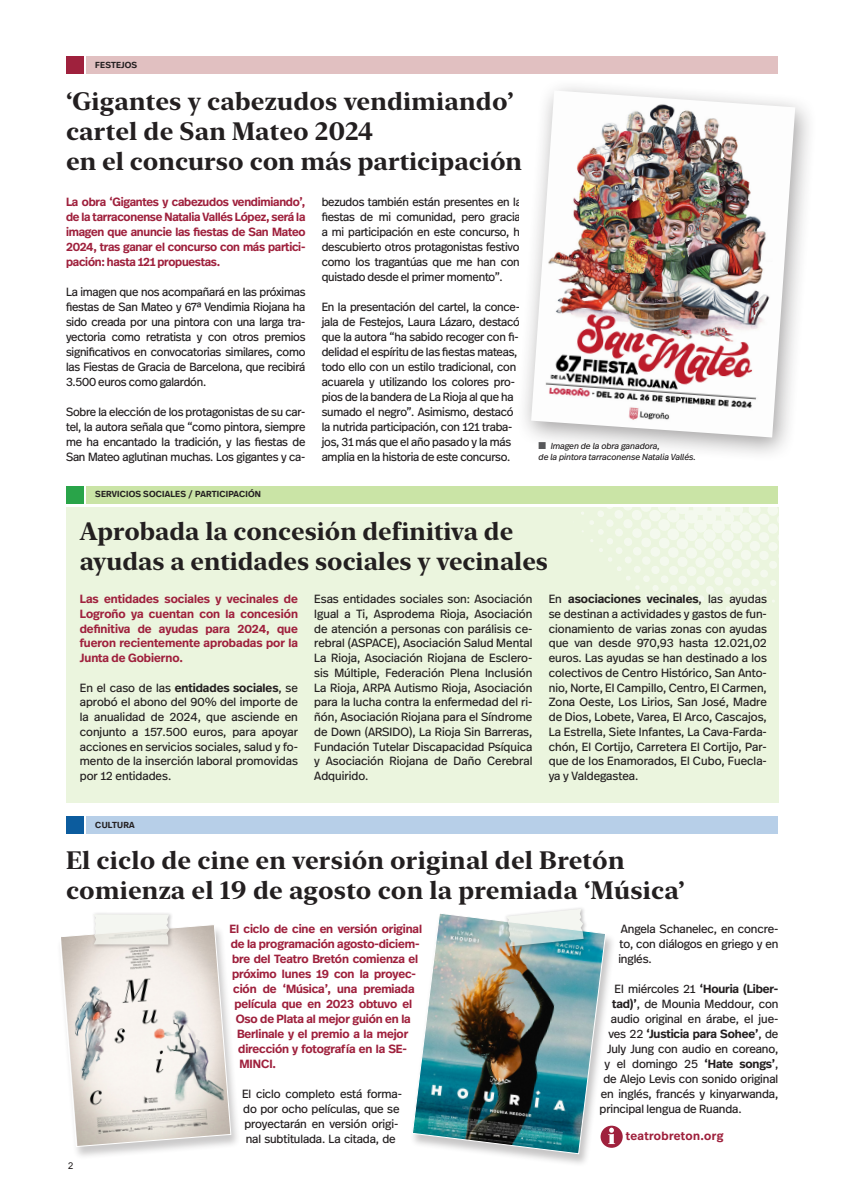
<style>
.page{position:relative;width:846px;height:1204px;background:#fff}
.page>*{position:absolute;margin:0;border:0;box-sizing:border-box;transform-origin:0 0}
.t1{font:700 25px "New York Large";letter-spacing:.005em;color:#231f20}
.t2{font:11.88px/14.8px "Real Head Pro";letter-spacing:-.02em;color:#231f20;text-align:justify}
.t3{font:600 11.88px/14.8px "Real Head Pro";letter-spacing:-.01em;color:#9f213d;text-align:justify}
.t4{font:600 11.88px "Real Head Pro";letter-spacing:-.01em;color:#231f20}
.t5{font:600 11.88px "Real Head Pro";letter-spacing:.03em;color:#9f213d}
.t6{font:9.38px "Arial";color:#231f20}
.t7{font:italic 8.75px "Real Head Pro";color:#231f20}
.t8{font:600 8.75px "Real Head Pro";letter-spacing:.02em;color:#231f20}
.s1{color:#57585a}
.s2{font-weight:600}
.s3{font-weight:400}
</style>
<div class="page">
<div style="left:66px;top:507px;width:712px;height:295px;background:#ebf5de"></div>
<svg style="left:580px;top:503px;width:199px;height:125px"></svg>
<div style="left:87px;top:486px;width:691px;height:17px;background:#cae4a6"></div>
<div style="left:66px;top:486px;width:17px;height:17px;background:#29a449"></div>
<div style="left:87px;top:816px;width:691px;height:17px;background:#b7cfe8"></div>
<div style="left:66px;top:816px;width:17px;height:17px;background:#0c5c9e"></div>
<div style="left:87px;top:57px;width:691px;height:17px;background:#e1c0c1"></div>
<div style="left:66px;top:57px;width:17px;height:17px;background:#9f213d"></div>
<div style="left:57px;top:924px;width:184px;height:236px;background:#231f20;opacity:.24"></div>
<div style="left:409px;top:913px;width:207px;height:254px;background:#231f20;opacity:.26"></div>
<img style="left:411px;top:913px;width:196px;height:241px">
<div style="left:600px;top:1125px;width:23px;height:22px;background:#9f213d;border-radius:50%"></div>
<svg style="left:608px;top:1127px;width:7px;height:17px"></svg>
<div style="left:515px;top:78px;width:303px;height:385px;background:#231f20;opacity:.42"></div>
<img style="left:531px;top:90px;width:264px;height:347px">
<div style="left:91px;top:911px;width:83px;height:38px;background:#f8f8f8"></div>
<svg style="left:59px;top:914px;width:173px;height:233px"></svg>
<div style="left:503px;top:906px;width:85px;height:45px;background:#231f20;opacity:.46"></div>
<svg style="left:506px;top:908px;width:78px;height:38px"></svg>
<p class="t8" style="left:95px;top:58px;width:43px">FESTEJOS</p>
<p class="t1" style="left:66px;top:84px;width:449px">‘Gigantes y cabezudos vendimiando’</p>
<p class="t1" style="left:66px;top:114px;width:308px">cartel de San Mateo 2024</p>
<p class="t1" style="left:66px;top:144px;width:458px">en el concurso con más participación</p>
<p class="t3" style="left:66px;top:194px;width:241px">La obra ‘Gigantes y cabezudos vendimiando’, de la tarraconense Natalia Vallés López, será la imagen que anuncie las fiestas de San Mateo 2024, tras ganar el concurso con más partici&shy;pación: hasta 121 propuestas.</p>
<p class="t2" style="left:66px;top:284px;width:241px">La imagen que nos acompañará en las próximas fiestas de San Mateo y 67ª Vendimia Riojana ha sido creada por una pintora con una larga tra&shy;yectoria como retratista y con otros premios significativos en convocatorias similares, como las Fiestas de Gracia de Barcelona, que recibirá 3.500 euros como galardón.</p>
<p class="t2" style="left:66px;top:404px;width:241px">Sobre la elección de los protagonistas de su car&shy;tel, la autora señala que “como pintora, siempre me ha encantado la tradición, y las fiestas de San Mateo aglutinan muchas. Los gigantes y ca-</p>
<p class="t8" style="left:95px;top:488px;width:167px">SERVICIOS SOCIALES / PARTICIPACIÓN</p>
<p class="t2" style="left:322px;top:194px;width:207px;text-align:left">bezudos también están presentes en las fiestas de mi comunidad, pero gracias a mi participación en este concurso, he descubierto otros protagonistas festivos como los tragantúas que me han con&shy;quistado desde el primer momento”.</p>
<p class="t2" style="left:322px;top:299px;width:200px;text-align:left">En la presentación del cartel, la conce&shy;jala de Festejos, Laura Lázaro, destacó que la autora “ha sabido recoger con fi&shy;delidad el espíritu de las fiestas mateas, todo ello con un estilo tradicional, con acuarela y utilizando los colores pro&shy;pios de la bandera de La Rioja al que ha sumado el negro”. Asimismo, destacó la nutrida participación, con 121 traba&shy;jos, 31 más que el año pasado y la más amplia en la historia de este concurso.</p>
<p class="t7" style="left:538px;top:440px;width:123px"><span class="s1">■</span> Imagen de la obra ganadora,</p>
<p class="t7" style="left:538px;top:451px;width:159px">de la pintora tarraconense Natalia Vallés.</p>
<p class="t1" style="left:80px;top:513px;width:435px">Aprobada la concesión definitiva de</p>
<p class="t1" style="left:80px;top:543px;width:470px">ayudas a entidades sociales y vecinales</p>
<p class="t3" style="left:80px;top:591px;width:220px">Las entidades sociales y vecinales de Logroño ya cuentan con la concesión definitiva de ayudas para 2024, que fueron recientemente aprobadas por la Junta de Gobierno.</p>
<p class="t2" style="left:80px;top:680px;width:220px">En el caso de las <span class="s2">entidades sociales</span>, se aprobó el abono del 90% del importe de la anualidad de 2024, que asciende en conjunto a 157.500 euros, para apoyar acciones en servicios sociales, salud y fo&shy;mento de la inserción laboral promovidas por 12 entidades.</p>
<p class="t8" style="left:95px;top:818px;width:41px">CULTURA</p>
<p class="t2" style="left:314px;top:591px;width:220px">Esas entidades sociales son: Asociación Igual a Ti, Asprodema Rioja, Asociación de atención a personas con parálisis ce&shy;rebral (ASPACE), Asociación Salud Mental La Rioja, Asociación Riojana de Esclero&shy;sis Múltiple, Federación Plena Inclusión La Rioja, ARPA Autismo Rioja, Asociación para la lucha contra la enfermedad del ri&shy;ñón, Asociación Riojana para el Síndrome de Down (ARSIDO), La Rioja Sin Barreras, Fundación Tutelar Discapacidad Psíquica y Asociación Riojana de Daño Cerebral Adquirido.</p>
<p class="t2" style="left:549px;top:591px;width:220px">En <span class="s2">asociaciones vecinales</span>, las ayudas se destinan a actividades y gastos de fun&shy;cionamiento de varias zonas con ayudas que van desde 970,93 hasta 12.021,02 euros. Las ayudas se han destinado a los colectivos de Centro Histórico, San Anto&shy;nio, Norte, El Campillo, Centro, El Carmen, Zona Oeste, Los Lirios, San José, Madre de Dios, Lobete, Varea, El Arco, Cascajos, La Estrella, Siete Infantes, La Cava-Farda&shy;chón, El Cortijo, Carretera El Cortijo, Par&shy;que de los Enamorados, El Cubo, Fuecla&shy;ya y Valdegastea.</p>
<p class="t1" style="left:66px;top:842px;width:560px">El ciclo de cine en versión original del Bretón</p>
<p class="t1" style="left:66px;top:872px;width:620px">comienza el 19 de agosto con la premiada ‘Música’</p>
<p class="t6" style="left:68px;top:1159px;width:7px">2</p>
<p class="t3" style="left:229px;top:921px;width:194px">El ciclo de cine en versión original</p>
<p class="t3" style="left:231px;top:936px;width:190px">de la programación agosto-diciem-</p>
<p class="t3" style="left:232px;top:951px;width:188px">bre del Teatro Bretón comienza el</p>
<p class="t3" style="left:232px;top:966px;width:185px">próximo lunes 19 con la proyec-</p>
<p class="t3" style="left:233px;top:981px;width:183px">ción de ‘Música’, una premiada</p>
<p class="t3" style="left:234px;top:996px;width:179px">película que en 2023 obtuvo el</p>
<p class="t3" style="left:236px;top:1011px;width:176px">Oso de Plata al mejor guión en la</p>
<p class="t3" style="left:237px;top:1026px;width:173px">Berlinale y el premio a la mejor</p>
<p class="t3" style="left:238px;top:1041px;width:170px">dirección y fotografía en la SE-</p>
<p class="t3" style="left:239px;top:1056px;width:38px">MINCI.</p>
<p class="t2" style="left:242px;top:1085px;width:162px;text-align:left">El ciclo completo está forma&shy;do por ocho películas, que se proyectarán en versión origi&shy;nal subtitulada. La citada, de</p>
<p class="t2" style="left:618px;top:920px;width:162px">Angela Schanelec, en concre&shy;to, con diálogos en griego y en inglés.</p>
<p class="t4" style="left:614px;top:980px;width:165px"><span class="s3">El miércoles 21</span> ‘Houria (Liber-</p>
<p class="t2" style="left:612px;top:996px;width:168px"><span class="s2">tad)’</span>, de Mounia Meddour, con</p>
<p class="t2" style="left:611px;top:1011px;width:169px">audio original en árabe, el jue-</p>
<p class="t4" style="left:608px;top:1025px;width:171px"><span class="s3">ves 22</span> ‘Justicia para Sohee’<span class="s3">, de</span></p>
<p class="t2" style="left:607px;top:1041px;width:173px">July Jung con audio en coreano,</p>
<p class="t2" style="left:604px;top:1056px;width:175px">y el domingo 25 <span class="s2">‘Hate songs’</span>,</p>
<p class="t2" style="left:603px;top:1071px;width:176px">de Alejo Levis con sonido original</p>
<p class="t2" style="left:601px;top:1086px;width:179px">en inglés, francés y kinyarwanda,</p>
<p class="t2" style="left:599px;top:1101px;width:144px">principal lengua de Ruanda.</p>
<p class="t5" style="left:626px;top:1127px;width:99px">teatrobreton.org</p>
</div>
